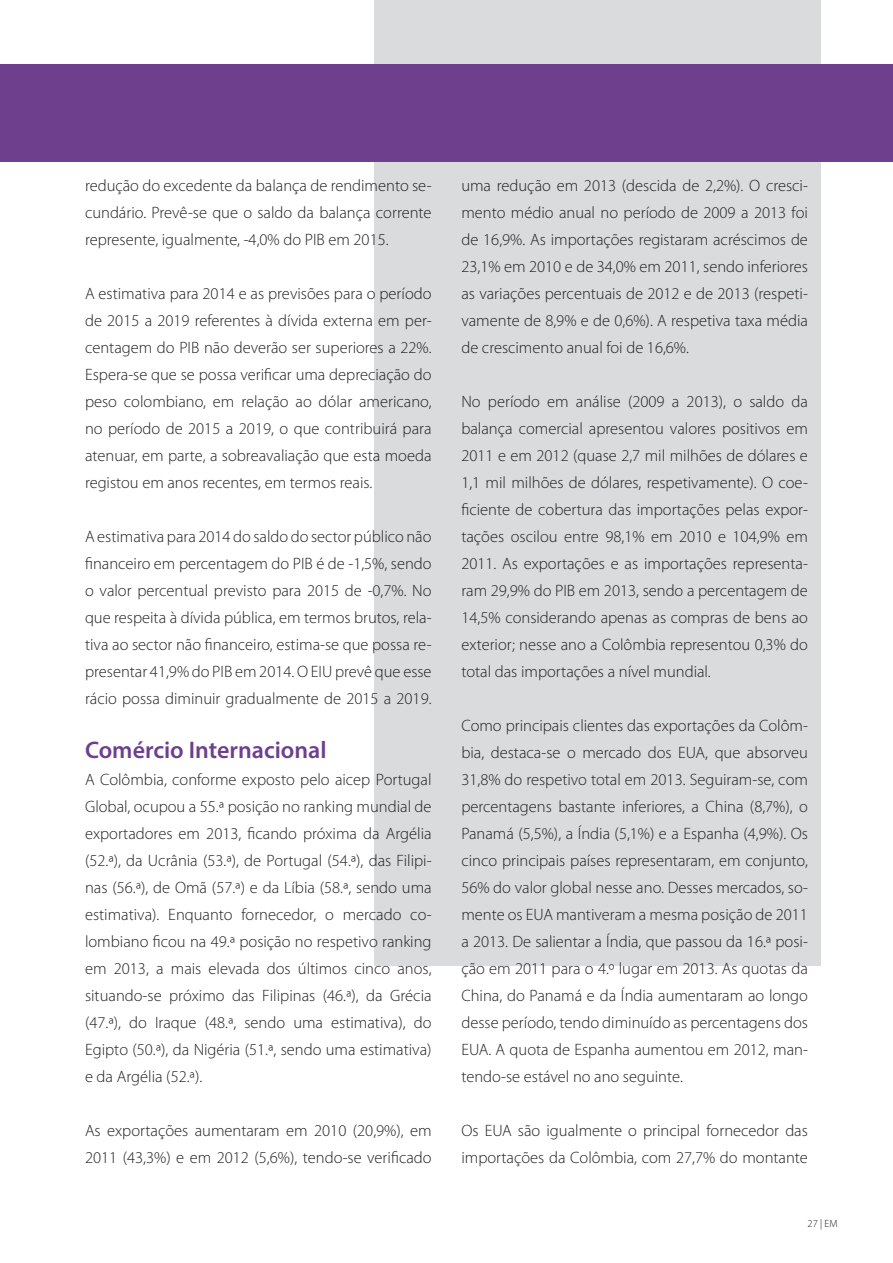
<style>
.page{position:relative;width:893px;height:1263px;background:#fff}
.page>*{position:absolute;margin:0;border:0;box-sizing:border-box;transform-origin:0 0}
.t1{font:600 24px "Myriad Pro";color:#6d3f8d}
.t2{font:300 16.5px/27px "Myriad Pro";color:#231f20;text-align:justify}
.t3{font:300 10.5px "Myriad Pro";color:#231f20}
</style>
<div class="page">
<div style="left:374px;top:0;width:447px;height:966px;background:#dadbdc"></div>
<div style="left:0;top:64px;width:893px;height:98px;background:#6d3f8d"></div>
<p class="t2" style="left:85px;top:172px;width:348px">redução do excedente da balança de rendimento se&shy;cundário. Prevê-se que o saldo da balança corrente represente, igualmente, -4,0% do PIB em 2015.</p>
<p class="t2" style="left:85px;top:280px;width:348px">A estimativa para 2014 e as previsões para o período de 2015 a 2019 referentes à dívida externa em per&shy;centagem do PIB não deverão ser superiores a 22%.<br>Espera-se que se possa verificar uma depreciação do peso colombiano, em relação ao dólar americano, no período de 2015 a 2019, o que contribuirá para atenuar, em parte, a sobreavaliação que esta moeda registou em anos recentes, em termos reais.</p>
<p class="t2" style="left:85px;top:523px;width:348px">A estimativa para 2014 do saldo do sector público não financeiro em percentagem do PIB é de -1,5%, sendo o valor percentual previsto para 2015 de -0,7%. No que respeita à dívida pública, em termos brutos, rela&shy;tiva ao sector não financeiro, estima-se que possa re&shy;presentar 41,9% do PIB em 2014. O EIU prevê que esse rácio possa diminuir gradualmente de 2015 a 2019.</p>
<h1 class="t1" style="left:85px;top:735px;width:243px">Comércio Internacional</h1>
<p class="t2" style="left:85px;top:766px;width:348px">A Colômbia, conforme exposto pelo aicep Portugal Global, ocupou a 55.ª posição no ranking mundial de exportadores em 2013, ficando próxima da Argélia (52.ª), da Ucrânia (53.ª), de Portugal (54.ª), das Filipi&shy;nas (56.ª), de Omã (57.ª) e da Líbia (58.ª, sendo uma estimativa). Enquanto fornecedor, o mercado co&shy;lombiano ficou na 49.ª posição no respetivo ranking em 2013, a mais elevada dos últimos cinco anos, situando-se próximo das Filipinas (46.ª), da Grécia (47.ª), do Iraque (48.ª, sendo uma estimativa), do Egipto (50.ª), da Nigéria (51.ª, sendo uma estimativa) e da Argélia (52.ª).</p>
<p class="t2" style="left:85px;top:1117px;width:348px">As exportações aumentaram em 2010 (20,9%), em<br>2011 (43,3%) e em 2012 (5,6%), tendo-se verificado</p>
<p class="t2" style="left:461px;top:172px;width:348px">uma redução em 2013 (descida de 2,2%). O cresci&shy;mento médio anual no período de 2009 a 2013 foi de 16,9%. As importações registaram acréscimos de 23,1% em 2010 e de 34,0% em 2011, sendo inferiores as variações percentuais de 2012 e de 2013 (respeti&shy;vamente de 8,9% e de 0,6%). A respetiva taxa média de crescimento anual foi de 16,6%.</p>
<p class="t2" style="left:461px;top:388px;width:348px">No período em análise (2009 a 2013), o saldo da balança comercial apresentou valores positivos em 2011 e em 2012 (quase 2,7 mil milhões de dólares e 1,1 mil milhões de dólares, respetivamente). O coe&shy;ficiente de cobertura das importações pelas expor&shy;tações oscilou entre 98,1% em 2010 e 104,9% em 2011. As exportações e as importações representa&shy;ram 29,9% do PIB em 2013, sendo a percentagem de 14,5% considerando apenas as compras de bens ao exterior; nesse ano a Colômbia representou 0,3% do total das importações a nível mundial.</p>
<p class="t2" style="left:461px;top:712px;width:348px">Como principais clientes das exportações da Colôm&shy;bia, destaca-se o mercado dos EUA, que absorveu 31,8% do respetivo total em 2013. Seguiram-se, com percentagens bastante inferiores, a China (8,7%), o Panamá (5,5%), a Índia (5,1%) e a Espanha (4,9%). Os cinco principais países representaram, em conjunto, 56% do valor global nesse ano. Desses mercados, so&shy;mente os EUA mantiveram a mesma posição de 2011 a 2013. De salientar a Índia, que passou da 16.ª posi&shy;ção em 2011 para o 4.º lugar em 2013. As quotas da China, do Panamá e da Índia aumentaram ao longo desse período, tendo diminuído as percentagens dos EUA. A quota de Espanha aumentou em 2012, man&shy;tendo-se estável no ano seguinte.</p>
<p class="t2" style="left:461px;top:1117px;width:348px">Os EUA são igualmente o principal fornecedor das importações da Colômbia, com 27,7% do montante</p>
<p class="t3" style="left:808px;top:1218px;width:32px">27 | EM</p>
</div>
